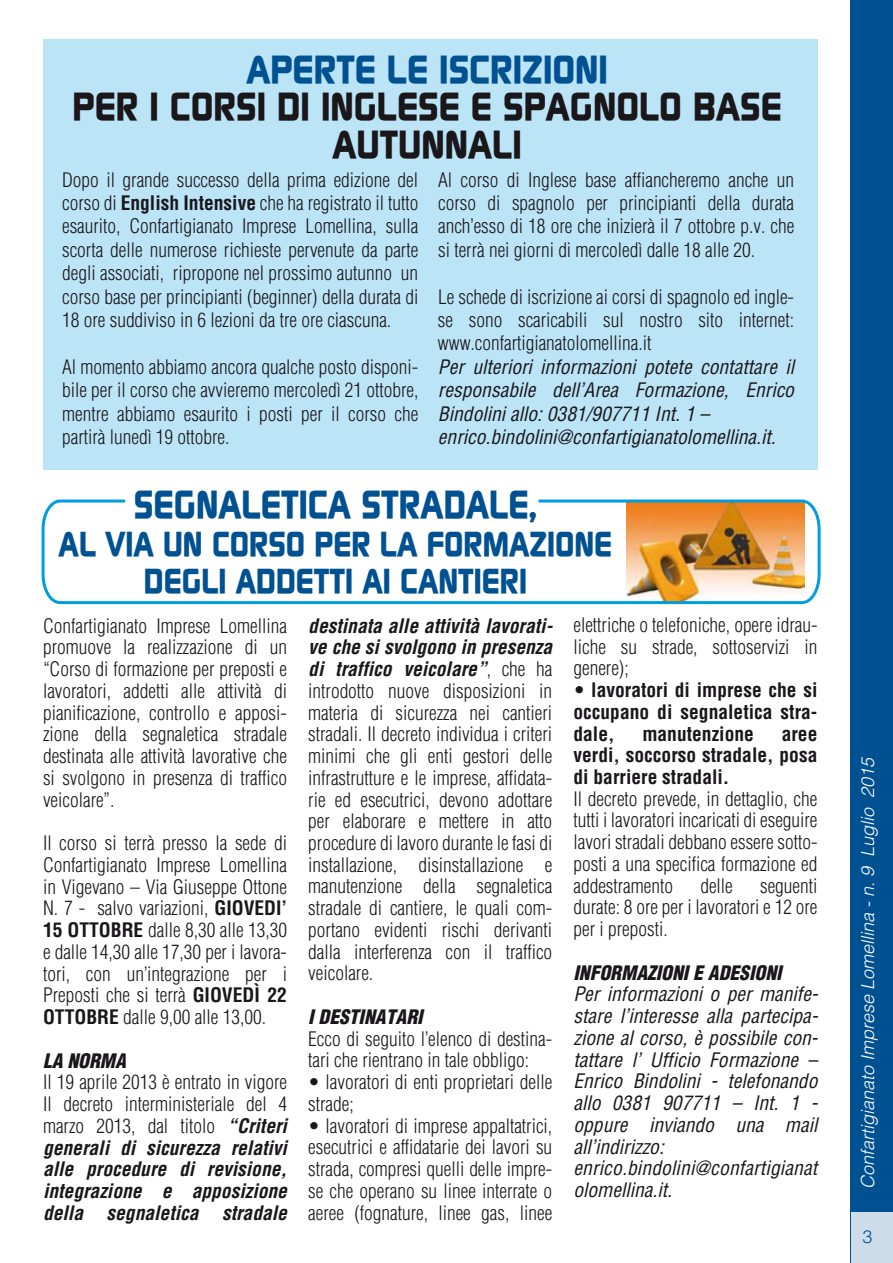
<style>
.page{position:relative;width:893px;height:1263px;background:#fff}
.page>*{position:absolute;margin:0;border:0;box-sizing:border-box;transform-origin:0 0}
.t1{font:700 39px/37.5px "Continuum";color:#1a171b;text-align:center}
.t2{font:700 39px "Continuum";color:#005191;scale:.96 1}
.t3{font:700 34.5px/37.5px "Continuum";color:#005191;text-align:center;scale:.96 1}
.t4{font:300 condensed 19.5px/21.8px "Helvetica";color:#1a171b;text-align:justify}
.t5{font:italic condensed 19.5px/21.8px "Helvetica";color:#1a171b}
.t6{font:italic 700 condensed 19.5px/21.8px "Helvetica";color:#1a171b}
.t7{font:700 condensed 19.5px/21.8px "Helvetica";color:#1a171b;text-align:justify}
.t8{font:italic 300 18px "Helvetica";color:#fff}
.t9{font:300 18px "Helvetica";color:#005191}
.s1{color:#005191}
.s2{font-weight:700}
.s3{font-weight:300;font-style:normal}
.s4{font-weight:900}
.s5{font-weight:700;font-style:italic}
.s6{font-weight:900;font-style:italic}
.s7{font-weight:300}
</style>
<div class="page">
<div style="left:851px;top:0;width:42px;height:1263px;background:#005191"></div>
<div style="left:851px;top:1212px;width:42px;height:51px;background:#ccdce9"></div>
<div style="left:43px;top:39px;width:774px;height:431px;background:#bce4f7"></div>
<svg style="left:41px;top:499px;width:780px;height:106px"></svg>
<p class="t1" style="left:73px;top:49px;width:711px"><span class="s1">APERTE LE ISCRIZIONI<br></span>PER I CORSI DI INGLESE E SPAGNOLO BASE<br>AUTUNNALI</p>
<p class="t4" style="left:62px;top:168px;width:358px;line-height:23.4px">Dopo il grande successo della prima edizione del corso di <span class="s2">English Intensive</span> che ha registrato il tutto esaurito, Confartigianato Imprese Lomellina, sulla scorta delle numerose richieste pervenute da parte degli associati, ripropone nel prossimo autunno un corso base per principianti (beginner) della durata di 18 ore suddiviso in 6 lezioni da tre ore ciascuna.</p>
<p class="t4" style="left:62px;top:355px;width:358px;line-height:23.4px">Al momento abbiamo ancora qualche posto disponi&shy;bile per il corso che avvieremo mercoledì 21 ottobre, mentre abbiamo esaurito i posti per il corso che partirà lunedì 19 ottobre.</p>
<p class="t4" style="left:438px;top:168px;width:358px;line-height:23.4px">Al corso di Inglese base affiancheremo anche un corso di spagnolo per principianti della durata anch’esso di 18 ore che inizierà il 7 ottobre p.v. che si terrà nei giorni di mercoledì dalle 18 alle 20.</p>
<p class="t5" style="left:438px;top:284px;width:358px;line-height:23.4px"><span class="s3">Le schede di iscrizione ai corsi di spagnolo ed ingle&shy;se sono scaricabili sul nostro sito internet: www.confartigianatolomellina.it<br></span>Per ulteriori informazioni potete contattare il responsabile dell’Area Formazione, Enrico Bindolini allo: 0381/907711 Int. 1 – enrico.bindolini@confartigianatolomellina.it.</p>
<p class="t2" style="left:134px;top:478px;width:421px">SEGNALETICA STRADALE,</p>
<p class="t3" style="left:59px;top:523px;width:578px">AL VIA UN CORSO PER LA FORMAZIONE<br>DEGLI ADDETTI AI CANTIERI</p>
<p class="t4" style="left:43px;top:615px;width:246px">Confartigianato Imprese Lomellina promuove la realizzazione di un “Corso di formazione per preposti e lavoratori, addetti alle attività di pianificazione, controllo e apposi&shy;zione della segnaletica stradale destinata alle attività lavorative che si svolgono in presenza di traffico veicolare”.</p>
<p class="t4" style="left:43px;top:832px;width:246px">Il corso si terrà presso la sede di Confartigianato Imprese Lomellina in Vigevano – Via Giuseppe Ottone N. 7 - salvo variazioni, <span class="s2">GIOVEDI’ 15 OTTOBRE</span> dalle 8,30 alle 13,30 e dalle 14,30 alle 17,30 per i lavora&shy;tori, con un’integrazione per i Preposti che si terrà <span class="s2">GIOVEDÌ 22<br>OTTOBRE</span> dalle 9,00 alle 13,00.</p>
<p class="t6" style="left:43px;top:1049px;width:245px"><span class="s4">LA NORMA<br></span><span class="s3">Il 19 aprile 2013 è entrato in vigore<br>Il decreto interministeriale del 4 marzo 2013, dal titolo</span> “Criteri generali di sicurezza relativi alle procedure di revisione, integrazione e apposizione della segnaletica stradale</p>
<p class="t4" style="left:308px;top:614px;width:246px"><span class="s5">destinata alle attività lavorati&shy;ve che si svolgono in presenza di traffico veicolare”</span>, che ha introdotto nuove disposizioni in materia di sicurezza nei cantieri stradali. Il decreto individua i criteri minimi che gli enti gestori delle infrastrutture e le imprese, affidata&shy;rie ed esecutrici, devono adottare per elaborare e mettere in atto procedure di lavoro durante le fasi di installazione, disinstallazione e manutenzione della segnaletica stradale di cantiere, le quali com&shy;portano evidenti rischi derivanti dalla interferenza con il traffico veicolare.</p>
<p class="t4" style="left:308px;top:1006px;width:246px;text-align:left"><span class="s6">I DESTINATARI<br></span>Ecco di seguito l’elenco di destina&shy;tari che rientrano in tale obbligo:</p>
<p class="t4" style="left:308px;top:1071px;width:245px">• lavoratori di enti proprietari delle strade;</p>
<p class="t4" style="left:308px;top:1115px;width:246px">• lavoratori di imprese appaltatrici, esecutrici e affidatarie dei lavori su strada, compresi quelli delle impre&shy;se che operano su linee interrate o aeree (fognature, linee gas, linee</p>
<p class="t4" style="left:573px;top:614px;width:246px">elettriche o telefoniche, opere idrau&shy;liche su strade, sottoservizi in genere);</p>
<p class="t7" style="left:573px;top:679px;width:245px"><span class="s7">•</span> lavoratori di imprese che si occupano di segnaletica stra&shy;dale,</p>
<p class="t7" style="left:642px;top:722px;width:113px">manutenzione</p>
<p class="t4" style="left:573px;top:722px;width:246px;text-align:left;text-indent:208px"><span class="s2">aree verdi, soccorso stradale, posa di barriere stradali.<br></span>Il decreto prevede, in dettaglio, che tutti i lavoratori incaricati di eseguire lavori stradali debbano essere sotto&shy;posti a una specifica formazione ed addestramento</p>
<p class="t4" style="left:573px;top:875px;width:246px;text-indent:187px">seguenti durate: 8 ore per i lavoratori e 12 ore per i preposti.</p>
<p class="t5" style="left:573px;top:961px;width:246px"><span class="s4">INFORMAZIONI E ADESIONI<br></span>Per informazioni o per manife&shy;stare l’interesse alla partecipa&shy;zione al corso, è possibile con&shy;tattare l’ Ufficio Formazione –<br>Enrico Bindolini - telefonando allo 0381 907711 – Int. 1 - oppure inviando una mail all’indirizzo: enrico.bindolini@confartigianat olomellina.it.</p>
<p class="t4" style="left:700px;top:875px;width:34px">delle</p>
<p class="t8" style="left:857px;top:1189px;width:434px;rotate:-90deg">Confartigianato Imprese Lomellina - n. 9 Luglio 2015</p>
<p class="t9" style="left:862px;top:1225px;width:12px">3</p>
</div>
